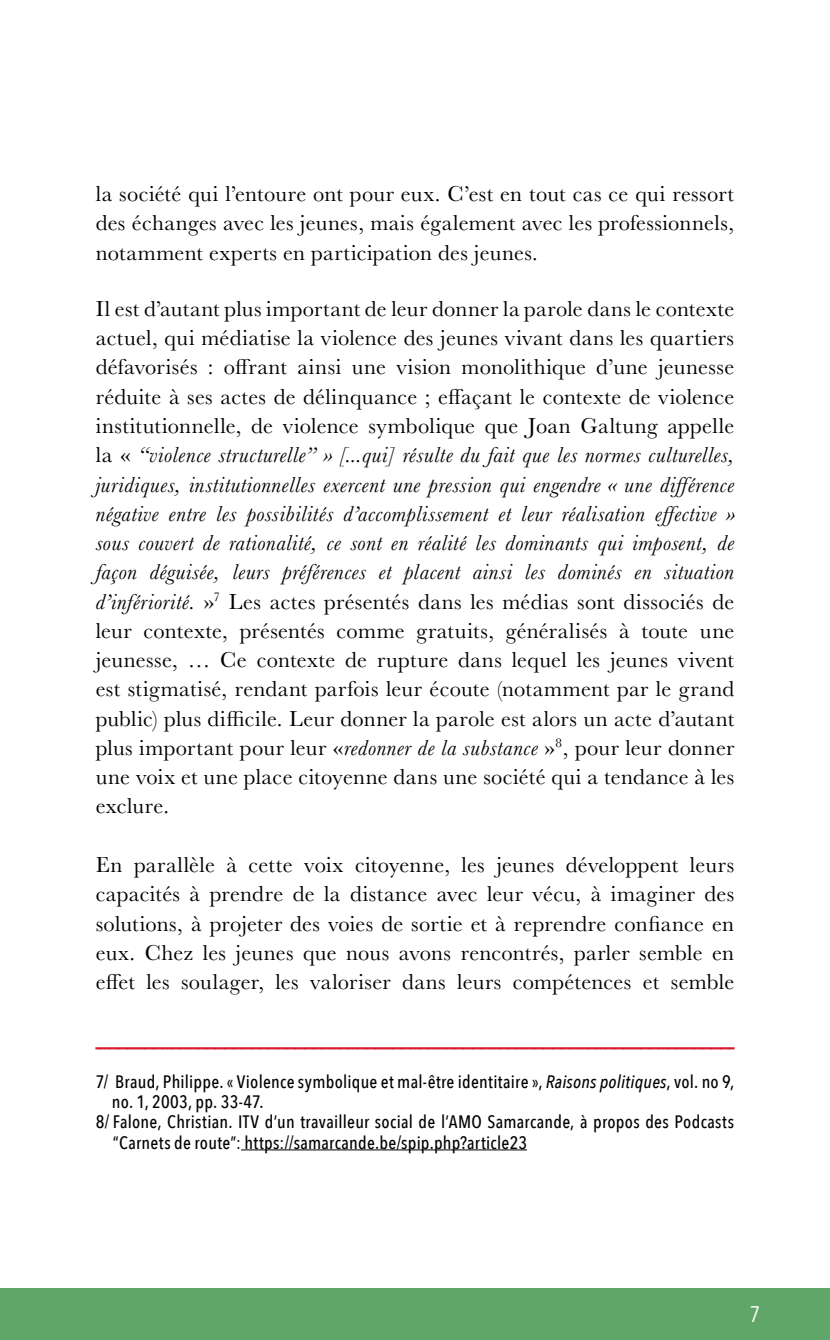
<style>
.page{position:relative;width:830px;height:1340px;background:#fff}
.page>*{position:absolute;margin:0;border:0;box-sizing:border-box;transform-origin:0 0}
.Body_Texte_1{font:22.5px/29.2px "Baskerville";letter-spacing:.015em;color:#000;text-align:justify}
.t1{font:22.5px "Avenir Next Condensed";color:#fff}
.Body_Texte_1-2{font:500 18px/20.2px "Avenir Next Condensed";letter-spacing:.015em;color:#000}
.s1{font-style:italic}
</style>
<div class="page">
<div style="left:0;top:1288px;width:829px;height:51px;background:#60a668"></div>
<svg style="left:95px;top:1047px;width:639px;height:2px"></svg>
<hr style="left:241px;top:1149px;width:286px;height:1px;background:#000">
<p class="Body_Texte_1" style="left:96px;top:179px;width:639px">la société qui l’entoure ont pour eux. C’est en tout cas ce qui ressort des échanges avec les jeunes, mais également avec les professionnels, notamment experts en participation des jeunes.</p>
<p class="Body_Texte_1" style="left:96px;top:294px;width:639px">Il est d’autant plus important de leur donner la parole dans le contexte actuel, qui médiatise la violence des jeunes vivant dans les quartiers défavorisés : offrant ainsi une vision monolithique d’une jeunesse réduite à ses actes de délinquance ; effaçant le contexte de violence institutionnelle, de violence symbolique que Joan Galtung appelle la « <span class="s1">“violence structurelle” » [...qui] résulte du fait que les normes culturelles, juridiques, institutionnelles exercent une pression qui engendre « une différence négative entre les possibilités d’accomplissement et leur réalisation effective » sous couvert de rationalité, ce sont en réalité les dominants qui imposent, de façon déguisée, leurs préférences et placent ainsi les dominés en situation d’infériorité.</span> »<sup>7</sup> Les actes présentés dans les médias sont dissociés de leur contexte, présentés comme gratuits, généralisés à toute une jeunesse, … Ce contexte de rupture dans lequel les jeunes vivent est stigmatisé, rendant parfois leur écoute (notamment par le grand public) plus difficile. Leur donner la parole est alors un acte d’autant plus important pour leur «<span class="s1">redonner de la substance</span> »<sup>8</sup>, pour leur donner une voix et une place citoyenne dans une société qui a tendance à les exclure.</p>
<p class="Body_Texte_1" style="left:96px;top:850px;width:639px">En parallèle à cette voix citoyenne, les jeunes développent leurs capacités à prendre de la distance avec leur vécu, à imaginer des solutions, à projeter des voies de sortie et à reprendre confiance en eux. Chez les jeunes que nous avons rencontrés, parler semble en effet les soulager, les valoriser dans leurs compétences et semble</p>
<p class="Body_Texte_1-2" style="left:112px;top:1071px;width:623px;text-indent:-16px">7/ Braud, Philippe. « Violence symbolique et mal-être identitaire », <span class="s1">Raisons politiques</span>, vol. no 9, no. 1, 2003, pp. 33-47.</p>
<p class="Body_Texte_1-2" style="left:113px;top:1111px;width:622px;text-indent:-17px">8/ Falone, Christian. ITV d’un travailleur social de l’AMO Samarcande, à propos des Podcasts “Carnets de route”: https://samarcande.be/spip.php?article23</p>
<p class="t1" style="left:749px;top:1294px;width:12px">7</p>
</div>
